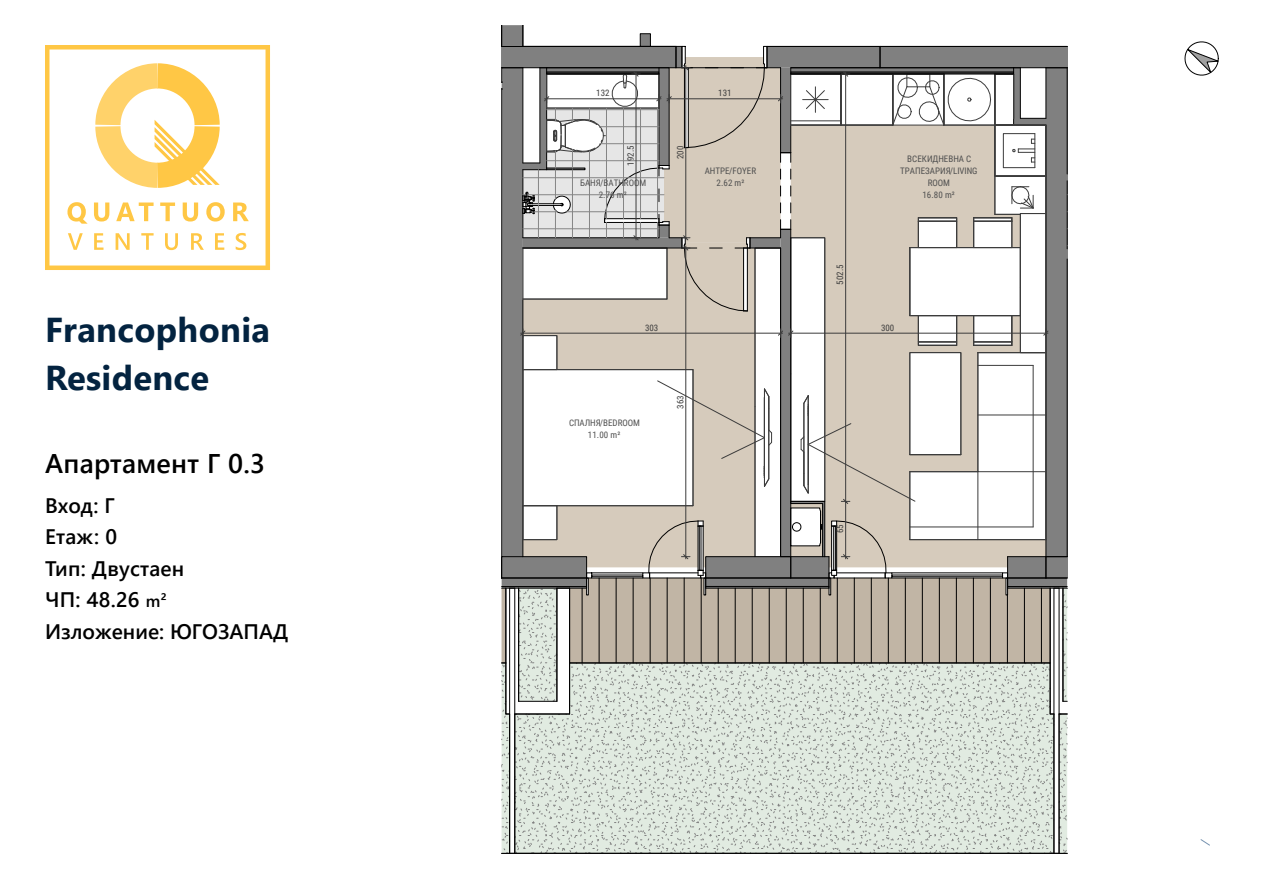
<style>
.page{position:relative;width:1263px;height:893px;background:#fff}
.page>*{position:absolute;margin:0;border:0;box-sizing:border-box;transform-origin:0 0}
.t1{font:700 34.5px/48px "Segoe UI";letter-spacing:.01em;color:#032340}
.t2{font:600 27px "Segoe UI";letter-spacing:.01em;color:#000}
.t3{font:600 21px/31.5px "Segoe UI";color:#000}
.t4{font:9px/12.1px "Roboto Condensed";color:#505050;text-align:center}
.t5{font:9px "Roboto Condensed";letter-spacing:.005em;color:#3c3c3c}
.s1{font-size:16.5px}
</style>
<div class="page">
<svg style="left:45px;top:45px;width:225px;height:225px"></svg>
<svg style="left:67px;top:51px;width:182px;height:173px"></svg>
<svg style="left:68px;top:233px;width:15px;height:17px"></svg>
<svg style="left:94px;top:233px;width:10px;height:17px"></svg>
<svg style="left:116px;top:233px;width:14px;height:17px"></svg>
<svg style="left:141px;top:233px;width:13px;height:17px"></svg>
<svg style="left:165px;top:233px;width:13px;height:17px"></svg>
<svg style="left:191px;top:233px;width:13px;height:17px"></svg>
<svg style="left:215px;top:233px;width:9px;height:17px"></svg>
<svg style="left:236px;top:233px;width:10px;height:17px"></svg>
<svg style="left:1185px;top:42px;width:33px;height:33px"></svg>
<svg style="left:1201px;top:839px;width:9px;height:6px"></svg>
<svg style="left:501px;top:25px;width:567px;height:829px"></svg>
<h1 class="t1" style="left:45px;top:303px;width:227px">Francophonia<br>Residence</h1>
<h2 class="t2" style="left:45px;top:438px;width:222px">Апартамент Г 0.3</h2>
<h3 class="t3" style="left:45px;top:488px;width:245px">Вход: Г<br>Етаж: 0<br>Тип: Двустаен<br>ЧП: 48.26 <span class="s1">m²<br></span>Изложение: ЮГОЗАПАД</h3>
<p class="t5" style="left:596px;top:87px;width:15px">132</p>
<p class="t5" style="left:624px;top:166px;width:21px;rotate:-90deg">192.5</p>
<p class="t4" style="left:580px;top:176px;width:68px">БАНЯ/BATHROOM<br>2.76 m²</p>
<p class="t5" style="left:674px;top:159px;width:15px;rotate:-90deg">200</p>
<p class="t5" style="left:718px;top:87px;width:15px">131</p>
<p class="t4" style="left:705px;top:164px;width:53px">АНТРЕ/FOYER<br>2.62 m²</p>
<p class="t5" style="left:645px;top:321px;width:15px">303</p>
<p class="t4" style="left:569px;top:416px;width:72px">СПАЛНЯ/BEDROOM<br>11.00 m²</p>
<p class="t5" style="left:674px;top:409px;width:15px;rotate:-90deg">363</p>
<p class="t5" style="left:834px;top:285px;width:21px;rotate:-90deg">502.5</p>
<p class="t4" style="left:900px;top:152px;width:79px">ВСЕКИДНЕВНА С<br>ТРАПЕЗАРИЯ/LIVING<br>ROOM<br>16.80 m²</p>
<p class="t5" style="left:881px;top:321px;width:15px">300</p>
<p class="t5" style="left:834px;top:533px;width:10px;rotate:-90deg">65</p>
</div>
